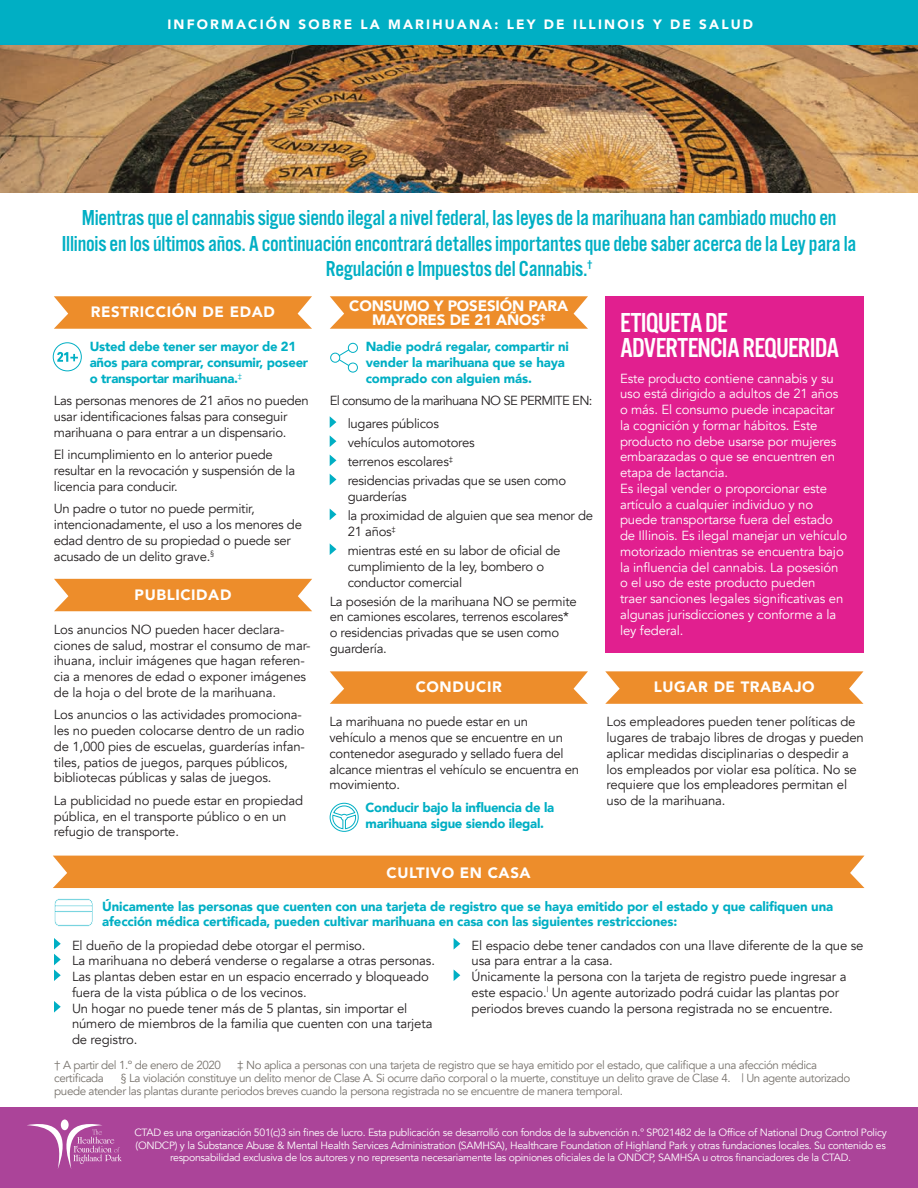
<style>
.page{position:relative;width:918px;height:1188px;background:#fff}
.page>*{position:absolute;margin:0;border:0;box-sizing:border-box;transform-origin:0 0}
.t1{font:28.5px/25.5px "Alternate Got No 3 D";letter-spacing:-.03em;color:#fff}
.t2{font:22.5px/25.5px "Alternate Got No 3 D";letter-spacing:-.01em;color:#00afc4;text-align:center}
.t3{font:900 15px "Avenir";letter-spacing:.04em;color:#fff}
.t4{font:900 15px/13.5px "Avenir";letter-spacing:-.01em;color:#fff;text-align:center}
.t5{font:900 13.5px "Avenir";letter-spacing:.16em;color:#fff}
.t6{font:13.2px/15.8px "Avenir";letter-spacing:-.01em;color:#231f20}
.t7{font:13.2px/15.8px "Avenir";letter-spacing:-.01em;color:#fff}
.t8{font:900 13.2px/15.8px "Avenir";letter-spacing:-.01em;color:#00afc4}
.t9{font:13.2px "Avenir";letter-spacing:-.05em;color:#231f20}
.t10{font:11.7px/13px "Avenir";letter-spacing:-.035em;color:#78736d}
.t11{font:10.5px/12.6px "Avenir";letter-spacing:-.025em;color:#fff;text-align:center}
</style>
<div class="page">
<div style="left:0;top:1107px;width:918px;height:81px;background:#ab4499"></div>
<img style="left:0;top:45px;width:918px;height:147px">
<div style="left:0;top:0;width:918px;height:45px;background:#00afc4"></div>
<svg style="left:54px;top:296px;width:258px;height:33px;background:#ee9539"></svg>
<svg style="left:330px;top:296px;width:258px;height:33px;background:#ee9539"></svg>
<div style="left:54px;top:579px;width:258px;height:32px;background:#ed8d2b"></div>
<svg style="left:605px;top:671px;width:258px;height:33px;background:#ee9539"></svg>
<svg style="left:330px;top:671px;width:258px;height:33px;background:#ee9539"></svg>
<div style="left:53px;top:856px;width:812px;height:32px;background:#ed8d2b"></div>
<svg style="left:330px;top:416px;width:6px;height:12px"></svg>
<svg style="left:330px;top:435px;width:6px;height:12px"></svg>
<svg style="left:330px;top:455px;width:6px;height:11px"></svg>
<svg style="left:330px;top:474px;width:6px;height:11px"></svg>
<svg style="left:330px;top:509px;width:6px;height:11px"></svg>
<svg style="left:330px;top:543px;width:6px;height:12px"></svg>
<div style="left:606px;top:296px;width:258px;height:357px;background:#e11f8f"></div>
<svg style="left:54px;top:938px;width:7px;height:43px"></svg>
<svg style="left:54px;top:1001px;width:7px;height:12px"></svg>
<svg style="left:454px;top:938px;width:6px;height:11px"></svg>
<svg style="left:454px;top:970px;width:6px;height:11px"></svg>
<svg style="left:27px;top:1120px;width:95px;height:49px"></svg>
<svg style="left:57px;top:352px;width:21px;height:10px"></svg>
<div style="left:53px;top:342px;width:29px;height:29px;border:1px solid #00afc4;border-radius:50%"></div>
<svg style="left:330px;top:343px;width:28px;height:30px"></svg>
<svg style="left:329px;top:803px;width:30px;height:29px"></svg>
<svg style="left:54px;top:898px;width:39px;height:29px"></svg>
<p class="t5" style="left:167px;top:12px;width:587px">INFORMACIÓN SOBRE LA MARIHUANA: LEY DE ILLINOIS Y DE SALUD</p>
<p class="t2" style="left:62px;top:206px;width:796px">Mientras que el cannabis sigue siendo ilegal a nivel federal, las leyes de la marihuana han cambiado mucho en<br>Illinois en los últimos años. A continuación encontrará detalles importantes que debe saber acerca de la Ley para la<br>Regulación e Impuestos del Cannabis.<sup>†</sup></p>
<p class="t3" style="left:91px;top:299px;width:186px">RESTRICCIÓN DE EDAD</p>
<p class="t4" style="left:349px;top:299px;width:221px">CONSUMO Y POSESIÓN PARA<br>MAYORES DE 21 AÑOS<sup>‡</sup></p>
<p class="t1" style="left:620px;top:310px;width:221px">ETIQUETA DE<br>ADVERTENCIA REQUERIDA</p>
<p class="t8" style="left:366px;top:339px;width:205px">Nadie podrá regalar, compartir ni vender la marihuana que se haya comprado con alguien más.</p>
<p class="t9" style="left:330px;top:393px;width:264px">El consumo de la marihuana NO SE PERMITE EN:</p>
<p class="t6" style="left:348px;top:416px;width:93px">lugares públicos</p>
<p class="t6" style="left:348px;top:435px;width:128px">vehículos automotores</p>
<p class="t6" style="left:348px;top:454px;width:107px">terrenos escolares<sup>‡</sup></p>
<p class="t6" style="left:348px;top:473px;width:220px">residencias privadas que se usen como guarderías</p>
<p class="t6" style="left:348px;top:508px;width:247px">la proximidad de alguien que sea menor de<br>21 años<sup>‡</sup></p>
<p class="t6" style="left:348px;top:543px;width:214px">mientras esté en su labor de oficial de cumplimiento de la ley, bombero o conductor comercial</p>
<p class="t6" style="left:330px;top:593px;width:249px">La posesión de la marihuana NO se permite en camiones escolares, terrenos escolares* o residencias privadas que se usen como guardería.</p>
<p class="t8" style="left:90px;top:339px;width:220px">Usted debe tener ser mayor de 21 años para comprar, consumir, poseer o transportar marihuana.<sup>‡</sup></p>
<p class="t6" style="left:54px;top:393px;width:257px">Las personas menores de 21 años no pueden usar identificaciones falsas para conseguir marihuana o para entrar a un dispensario.</p>
<p class="t6" style="left:54px;top:447px;width:243px">El incumplimiento en lo anterior puede resultar en la revocación y suspensión de la licencia para conducir.</p>
<p class="t6" style="left:54px;top:501px;width:250px">Un padre o tutor no puede permitir, intencionadamente, el uso a los menores de edad dentro de su propiedad o puede ser acusado de un delito grave.<sup>§</sup></p>
<p class="t7" style="left:620px;top:371px;width:220px">Este producto contiene cannabis y su uso está dirigido a adultos de 21 años o más. El consumo puede incapacitar la cognición y formar hábitos. Este producto no debe usarse por mujeres embarazadas o que se encuentren en etapa de lactancia.</p>
<p class="t7" style="left:620px;top:481px;width:229px">Es ilegal vender o proporcionar este artículo a cualquier individuo y no puede transportarse fuera del estado de Illinois. Es ilegal manejar un vehículo motorizado mientras se encuentra bajo la influencia del cannabis. La posesión o el uso de este producto pueden<br>traer sanciones legales significativas en algunas jurisdicciones y conforme a la ley federal.</p>
<p class="t3" style="left:135px;top:582px;width:98px">PUBLICIDAD</p>
<p class="t6" style="left:54px;top:622px;width:258px">Los anuncios NO pueden hacer declara&shy;ciones de salud, mostrar el consumo de mar&shy;ihuana, incluir imágenes que hagan referen&shy;cia a menores de edad o exponer imágenes de la hoja o del brote de la marihuana.</p>
<p class="t6" style="left:54px;top:707px;width:253px">Los anuncios o las actividades promociona&shy;les no pueden colocarse dentro de un radio de 1,000 pies de escuelas, guarderías infan&shy;tiles, patios de juegos, parques públicos, bibliotecas públicas y salas de juegos.</p>
<p class="t6" style="left:54px;top:793px;width:251px">La publicidad no puede estar en propiedad pública, en el transporte público o en un refugio de transporte.</p>
<p class="t3" style="left:416px;top:674px;width:88px">CONDUCIR</p>
<p class="t3" style="left:654px;top:674px;width:162px">LUGAR DE TRABAJO</p>
<p class="t6" style="left:330px;top:714px;width:251px">La marihuana no puede estar en un<br>vehículo a menos que se encuentre en un contenedor asegurado y sellado fuera del alcance mientras el vehículo se encuentra en movimiento.</p>
<p class="t8" style="left:366px;top:799px;width:190px">Conducir bajo la influencia de la marihuana sigue siendo ilegal.</p>
<p class="t6" style="left:607px;top:714px;width:259px">Los empleadores pueden tener políticas de lugares de trabajo libres de drogas y pueden aplicar medidas disciplinarias o despedir a los empleados por violar esa política. No se requiere que los empleadores permitan el uso de la marihuana.</p>
<p class="t3" style="left:386px;top:860px;width:146px">CULTIVO EN CASA</p>
<p class="t8" style="left:102px;top:898px;width:732px">Únicamente las personas que cuenten con una tarjeta de registro que se haya emitido por el estado y que califiquen una afección médica certificada, pueden cultivar marihuana en casa con las siguientes restricciones:</p>
<p class="t6" style="left:72px;top:937px;width:295px">El dueño de la propiedad debe otorgar el permiso.</p>
<p class="t6" style="left:72px;top:953px;width:365px">La marihuana no deberá venderse o regalarse a otras personas.</p>
<p class="t6" style="left:72px;top:969px;width:358px">Las plantas deben estar en un espacio encerrado y bloqueado fuera de la vista pública o de los vecinos.</p>
<p class="t6" style="left:72px;top:1000px;width:362px">Un hogar no puede tener más de 5 plantas, sin importar el número de miembros de la familia que cuenten con una tarjeta de registro.</p>
<p class="t6" style="left:472px;top:937px;width:393px">El espacio debe tener candados con una llave diferente de la que se usa para entrar a la casa.</p>
<p class="t6" style="left:472px;top:969px;width:376px">Únicamente la persona con la tarjeta de registro puede ingresar a este espacio.<sup>|</sup> Un agente autorizado podrá cuidar las plantas por periodos breves cuando la persona registrada no se encuentre.</p>
<p class="t10" style="left:54px;top:1059px;width:168px">† A partir del 1.º de enero de 2020</p>
<p class="t10" style="left:237px;top:1059px;width:581px">‡ No aplica a personas con una tarjeta de registro que se haya emitido por el estado, que califique a una afección médica</p>
<p class="t10" style="left:54px;top:1072px;width:51px">certificada</p>
<p class="t10" style="left:54px;top:1072px;width:798px;text-indent:66px">§ La violación constituye un delito menor de Clase A. Si ocurre daño corporal o la muerte, constituye un delito grave de Clase 4. | Un agente autorizado puede atender las plantas durante periodos breves cuando la persona registrada no se encuentre de manera temporal.</p>
<p class="t11" style="left:134px;top:1126px;width:754px">CTAD es una organización 501(c)3 sin fines de lucro. Esta publicación se desarrolló con fondos de la subvención n.° SP021482 de la Office of National Drug Control Policy (ONDCP) y la Substance Abuse &amp; Mental Health Services Administration (SAMHSA), Healthcare Foundation of Highland Park y otras fundaciones locales. Su contenido es responsabilidad exclusiva de los autores y no representa necesariamente las opiniones oficiales de la ONDCP, SAMHSA u otros financiadores de la CTAD.</p>
</div>
